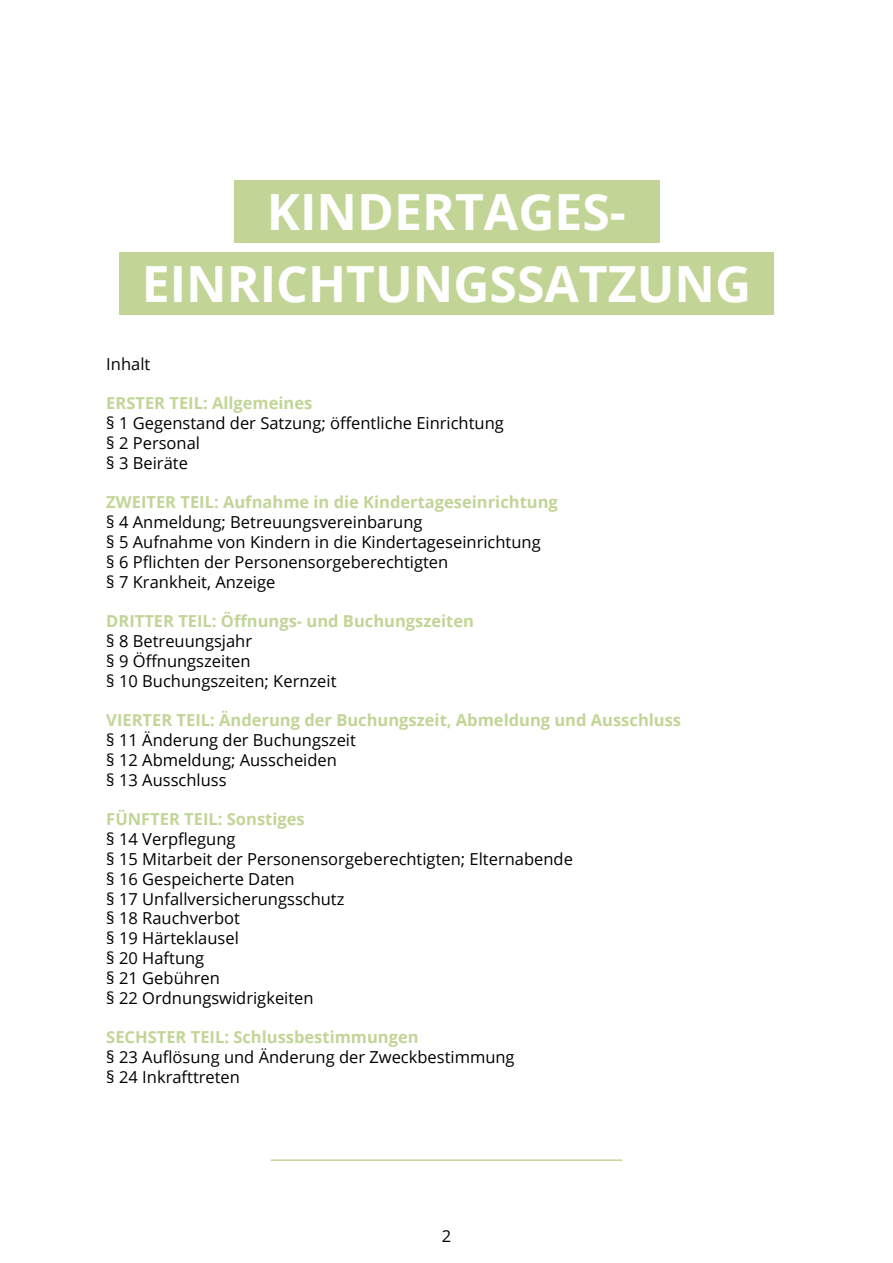
<style>
.page{position:relative;width:893px;height:1263px;background:#fff}
.page>*{position:absolute;margin:0;border:0;box-sizing:border-box;transform-origin:0 0}
.t1{font:700 49.95px "Open Sans";color:#fff}
.t2{font:16.5px/19.8px "Open Sans";color:#000}
.t3{font:700 16.5px "Open Sans";color:#c2d597}
</style>
<div class="page">
<div style="left:119px;top:252px;width:655px;height:63px;background:#c2d597"></div>
<div style="left:234px;top:180px;width:425px;height:63px;background:#c2d597"></div>
<hr style="left:271px;top:1159px;width:351px;height:2px;background:#c2d597">
<h1 class="t1" style="left:267px;top:177px;width:360px">KINDERTAGES-</h1>
<h1 class="t1" style="left:142px;top:248px;width:611px">EINRICHTUNGSSATZUNG</h1>
<p class="t2" style="left:106px;top:353px;width:46px">Inhalt</p>
<p class="t3" style="left:106px;top:392px;width:208px">ERSTER TEIL: Allgemeines</p>
<p class="t2" style="left:106px;top:413px;width:399px">§ 1 Gegenstand der Satzung; öffentliche Einrichtung § 2 Personal<br>§ 3 Beiräte</p>
<p class="t3" style="left:106px;top:491px;width:453px">ZWEITER TEIL: Aufnahme in die Kindertageseinrichtung</p>
<p class="t2" style="left:106px;top:512px;width:436px">§ 4 Anmeldung; Betreuungsvereinbarung<br>§ 5 Aufnahme von Kindern in die Kindertageseinrichtung § 6 Pflichten der Personensorgeberechtigten<br>§ 7 Krankheit, Anzeige</p>
<p class="t3" style="left:106px;top:610px;width:369px">DRITTER TEIL: Öffnungs- und Buchungszeiten</p>
<p class="t2" style="left:106px;top:631px;width:232px">§ 8 Betreuungsjahr<br>§ 9 Öffnungszeiten<br>§ 10 Buchungszeiten; Kernzeit</p>
<p class="t3" style="left:106px;top:709px;width:576px">VIERTER TEIL: Änderung der Buchungszeit, Abmeldung und Ausschluss</p>
<p class="t2" style="left:106px;top:730px;width:251px">§ 11 Änderung der Buchungszeit § 12 Abmeldung; Ausscheiden<br>§ 13 Ausschluss</p>
<p class="t3" style="left:106px;top:808px;width:200px">FÜNFTER TEIL: Sonstiges</p>
<p class="t2" style="left:106px;top:829px;width:468px">§ 14 Verpflegung<br>§ 15 Mitarbeit der Personensorgeberechtigten; Elternabende § 16 Gespeicherte Daten<br>§ 17 Unfallversicherungsschutz<br>§ 18 Rauchverbot<br>§ 19 Härteklausel<br>§ 20 Haftung<br>§ 21 Gebühren<br>§ 22 Ordnungswidrigkeiten</p>
<p class="t3" style="left:106px;top:1025px;width:314px">SECHSTER TEIL: Schlussbestimmungen</p>
<p class="t2" style="left:106px;top:1046px;width:410px">§ 23 Auflösung und Änderung der Zweckbestimmung § 24 Inkrafttreten</p>
<p class="t2" style="left:442px;top:1225px;width:11px">2</p>
</div>
